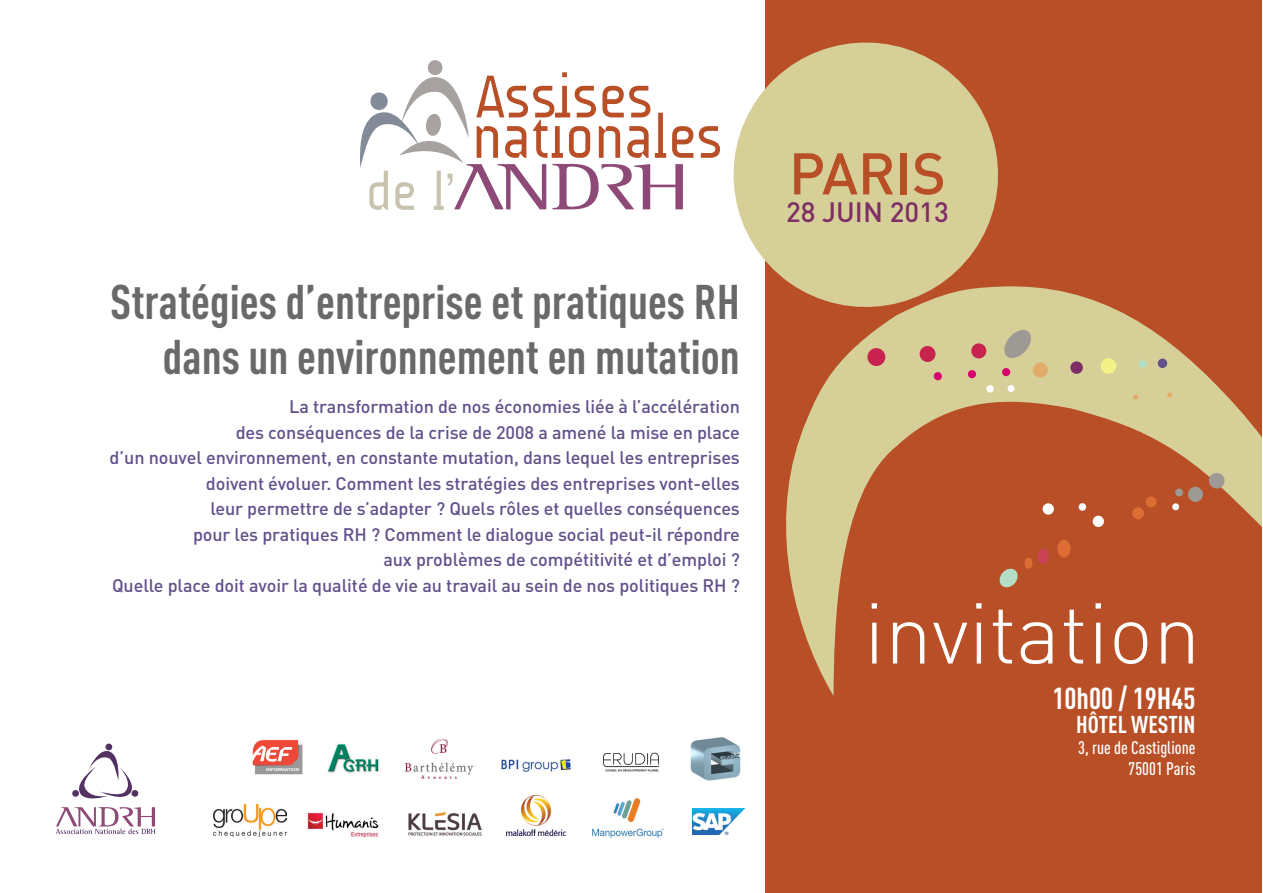
<style>
.page{position:relative;width:1263px;height:893px;background:#fff}
.page>*{position:absolute;margin:0;border:0;box-sizing:border-box;transform-origin:0 0}
.t1{font:300 84.75px "DIN";color:#fff}
.t2{font:500 57.75px "DIN";letter-spacing:-.005em;color:#b84f26}
.t3{font:700 48px/55.5px "DIN Cond";color:#69696c;text-align:right}
.t4{font:700 30px "DIN Cond";color:#fff}
.t5{font:500 27.75px "DIN";color:#7e2f65}
.t6{font:700 24px "DIN Cond";color:#fff}
.t7{font:500 18px/25.5px "DIN";letter-spacing:-.005em;color:#62508b;text-align:right}
.t8{font:500 18px/21px "DIN Cond";color:#fff;text-align:right}
</style>
<div class="page">
<div style="left:765px;top:0;width:497px;height:893px;background:#b84f26"></div>
<svg style="left:56px;top:744px;width:99px;height:90px"></svg>
<svg style="left:720px;top:42px;width:278px;height:241px;fill:#d7cf98"></svg>
<svg style="left:786px;top:283px;width:476px;height:413px"></svg>
<div style="left:867px;top:348px;width:18px;height:18px;background:#c7234e;border-radius:50%"></div>
<div style="left:919px;top:346px;width:17px;height:16px;background:#c7234e;border-radius:50%"></div>
<div style="left:971px;top:343px;width:15px;height:16px;background:#c7234e;border-radius:50%"></div>
<div style="left:1188px;top:487px;width:15px;height:15px;background:#9d9995;border-radius:50%"></div>
<div style="left:1209px;top:473px;width:16px;height:16px;background:#9d9995;border-radius:50%"></div>
<div style="left:1092px;top:516px;width:12px;height:11px;background:#fff;border-radius:50%"></div>
<div style="left:986px;top:385px;width:8px;height:8px;background:#fff;border-radius:50%"></div>
<div style="left:1007px;top:385px;width:7px;height:7px;background:#fff;border-radius:50%"></div>
<svg style="left:1133px;top:395px;width:5px;height:5px"></svg>
<svg style="left:1167px;top:392px;width:5px;height:6px"></svg>
<div style="left:1132px;top:507px;width:12px;height:13px;background:#dc6e35;border-radius:50%"></div>
<div style="left:1145px;top:496px;width:12px;height:11px;background:#dc6e35;border-radius:50%"></div>
<div style="left:1175px;top:488px;width:8px;height:8px;background:#9d9995;border-radius:50%"></div>
<div style="left:1024px;top:558px;width:9px;height:11px;background:#dc6e35;border-radius:50%"></div>
<div style="left:1037px;top:548px;width:12px;height:16px;background:#ca4357;border-radius:50%"></div>
<div style="left:1057px;top:539px;width:14px;height:19px;background:#dc6e35;border-radius:50%"></div>
<div style="left:934px;top:372px;width:8px;height:8px;background:#d6026d;border-radius:50%"></div>
<div style="left:968px;top:370px;width:8px;height:8px;background:#d6026d;border-radius:50%"></div>
<div style="left:1002px;top:368px;width:8px;height:8px;background:#d6026d;border-radius:50%"></div>
<div style="left:1032px;top:362px;width:16px;height:16px;background:#e3ab6a;border-radius:50%"></div>
<div style="left:1070px;top:361px;width:13px;height:13px;background:#7e2f65;border-radius:50%"></div>
<div style="left:1100px;top:358px;width:16px;height:16px;background:#f4f188;border-radius:50%"></div>
<div style="left:1138px;top:360px;width:9px;height:8px;background:#b3ddc4;border-radius:50%"></div>
<svg style="left:998px;top:567px;width:21px;height:22px"></svg>
<div style="left:1158px;top:358px;width:9px;height:10px;background:#62508b;border-radius:50%"></div>
<svg style="left:1002px;top:328px;width:31px;height:32px"></svg>
<div style="left:1042px;top:503px;width:12px;height:12px;background:#fff;border-radius:50%"></div>
<div style="left:1078px;top:503px;width:8px;height:8px;background:#fff;border-radius:50%"></div>
<div style="left:1172px;top:503px;width:7px;height:7px;background:#fff;border-radius:50%"></div>
<svg style="left:699px;top:126px;width:21px;height:32px"></svg>
<svg style="left:360px;top:60px;width:333px;height:150px"></svg>
<img style="left:690px;top:737px;width:51px;height:43px">
<img style="left:592px;top:798px;width:72px;height:40px">
<img style="left:213px;top:805px;width:74px;height:32px">
<img style="left:501px;top:759px;width:70px;height:13px">
<img style="left:507px;top:795px;width:59px;height:40px">
<img style="left:252px;top:740px;width:51px;height:35px">
<img style="left:404px;top:738px;width:70px;height:41px">
<img style="left:603px;top:752px;width:56px;height:20px">
<img style="left:307px;top:812px;width:72px;height:26px">
<img style="left:408px;top:811px;width:73px;height:25px">
<img style="left:692px;top:809px;width:52px;height:26px">
<img style="left:327px;top:744px;width:52px;height:29px">
<h3 class="t3" style="left:110px;top:272px;width:631px">Stratégies d’entreprise et pratiques RH dans un environnement en mutation</h3>
<p class="t7" style="left:110px;top:393px;width:632px">La transformation de nos économies liée à l’accélération<br>des conséquences de la crise de 2008 a amené la mise en place<br>d’un nouvel environnement, en constante mutation, dans lequel les entreprises doivent évoluer. Comment les stratégies des entreprises vont-elles<br>leur permettre de s’adapter ? Quels rôles et quelles conséquences<br>pour les pratiques RH ? Comment le dialogue social peut-il répondre<br>aux problèmes de compétitivité et d’emploi ?<br>Quelle place doit avoir la qualité de vie au travail au sein de nos politiques RH ?</p>
<h2 class="t2" style="left:789px;top:137px;width:159px">PARIS</h2>
<h3 class="t5" style="left:786px;top:194px;width:164px">28 JUIN 2013</h3>
<h1 class="t1" style="left:864px;top:581px;width:338px">invitation</h1>
<h3 class="t4" style="left:1052px;top:680px;width:144px">10h00 / 19H45</h3>
<h3 class="t6" style="left:1076px;top:710px;width:121px">HÔTEL WESTIN</h3>
<p class="t8" style="left:1078px;top:737px;width:119px">3, rue de Castiglione<br>75001 Paris</p>
</div>
